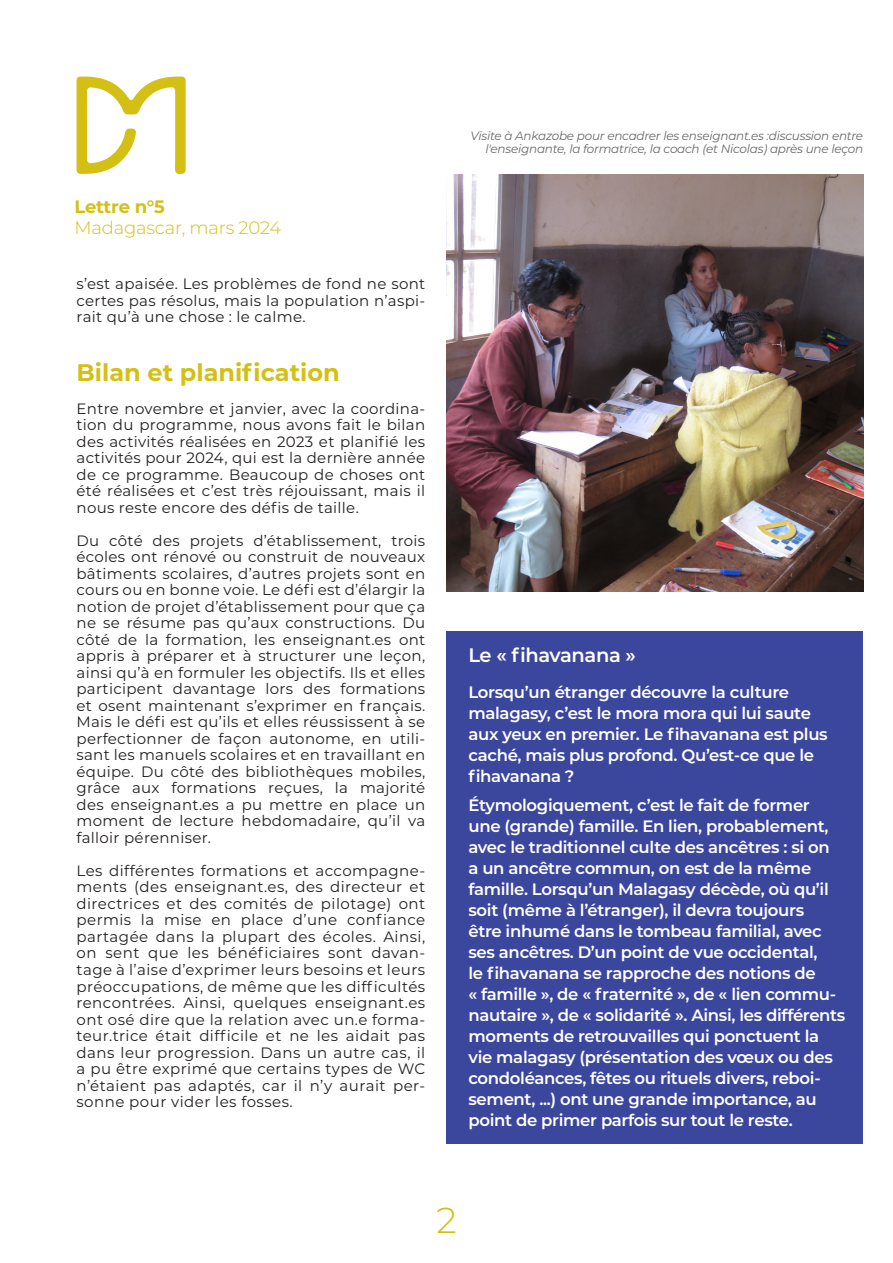
<style>
.page{position:relative;width:893px;height:1263px;background:#fff}
.page>*{position:absolute;margin:0;border:0;box-sizing:border-box;transform-origin:0 0}
.t1{font:300 36px "Montserrat";color:#d4c015}
.Intertitre{font:700 24px "Montserrat";color:#d4c015}
.titre_encadré{font:600 19.5px "Montserrat";letter-spacing:-.02em;color:#fff}
.t2{font:300 18px "Montserrat";letter-spacing:-.01em;color:#d4c015}
.t3{font:700 18px "Montserrat";letter-spacing:-.015em;color:#d4c015}
.Texte_encadré{font:600 16.5px/21px "Montserrat";letter-spacing:-.02em;color:#fff}
.texte{font:15px/16.5px "Montserrat";letter-spacing:.02em;color:#231f20;text-align:justify}
.légendes{font:italic 12px/13.8px "Montserrat";letter-spacing:-.02em;color:#69696c;text-align:right}
</style>
<div class="page">
<img style="left:446px;top:174px;width:417px;height:417px">
<div style="left:446px;top:631px;width:417px;height:513px;background:#3b479d"></div>
<svg style="left:77px;top:77px;width:109px;height:97px"></svg>
<p class="t3" style="left:74px;top:193px;width:92px">Lettre n°5</p>
<p class="t2" style="left:74px;top:215px;width:208px">Madagascar, mars 2024</p>
<p class="texte" style="left:77px;top:275px;width:350px">s’est apaisée. Les problèmes de fond ne sont certes pas résolus, mais la population n’aspi&shy;rait qu’à une chose : le calme.</p>
<p class="Intertitre" style="left:77px;top:355px;width:265px">Bilan et planification</p>
<p class="texte" style="left:77px;top:400px;width:350px">Entre novembre et janvier, avec la coordina&shy;tion du programme, nous avons fait le bilan des activités réalisées en 2023 et planifié les activités pour 2024, qui est la dernière année de ce programme. Beaucoup de choses ont été réalisées et c’est très réjouissant, mais il nous reste encore des défis de taille.</p>
<p class="texte" style="left:77px;top:532px;width:350px">Du côté des projets d’établissement, trois écoles ont rénové ou construit de nouveaux bâtiments scolaires, d’autres projets sont en cours ou en bonne voie. Le défi est d’élargir la notion de projet d’établissement pour que ça ne se résume pas qu’aux constructions. Du côté de la formation, les enseignant.es ont appris à préparer et à structurer une leçon, ainsi qu’à en formuler les objectifs. Ils et elles participent davantage lors des formations et osent maintenant s’exprimer en français.<br>Mais le défi est qu’ils et elles réussissent à se perfectionner de façon autonome, en utili&shy;sant les manuels scolaires et en travaillant en équipe. Du côté des bibliothèques mobiles, grâce aux formations reçues, la majorité des enseignant.es a pu mettre en place un moment de lecture hebdomadaire, qu’il va falloir pérenniser.</p>
<p class="texte" style="left:77px;top:862px;width:350px">Les différentes formations et accompagne&shy;ments (des enseignant.es, des directeur et directrices et des comités de pilotage) ont permis la mise en place d’une confiance partagée dans la plupart des écoles. Ainsi, on sent que les bénéficiaires sont davan&shy;tage à l’aise d’exprimer leurs besoins et leurs préoccupations, de même que les difficultés rencontrées. Ainsi, quelques enseignant.es ont osé dire que la relation avec un.e forma&shy;teur.trice était difficile et ne les aidait pas dans leur progression. Dans un autre cas, il a pu être exprimé que certains types de WC n’étaient pas adaptés, car il n’y aurait per&shy;sonne pour vider les fosses.</p>
<p class="légendes" style="left:471px;top:128px;width:394px">Visite à Ankazobe pour encadrer les enseignant.es :discussion entre l'enseignante, la formatrice, la coach (et Nicolas) après une leçon</p>
<p class="titre_encadré" style="left:468px;top:642px;width:169px">Le « fihavanana »</p>
<p class="Texte_encadré" style="left:468px;top:681px;width:361px">Lorsqu’un étranger découvre la culture malagasy, c’est le mora mora qui lui saute aux yeux en premier. Le fihavanana est plus caché, mais plus profond. Qu’est-ce que le fihavanana ?</p>
<p class="Texte_encadré" style="left:468px;top:794px;width:378px">Étymologiquement, c’est le fait de former une (grande) famille. En lien, probablement, avec le traditionnel culte des ancêtres : si on<br>a un ancêtre commun, on est de la même famille. Lorsqu’un Malagasy décède, où qu’il soit (même à l’étranger), il devra toujours<br>être inhumé dans le tombeau familial, avec ses ancêtres. D’un point de vue occidental,<br>le fihavanana se rapproche des notions de<br>« famille », de « fraternité », de « lien commu&shy;nautaire », de « solidarité ». Ainsi, les différents moments de retrouvailles qui ponctuent la vie malagasy (présentation des vœux ou des condoléances, fêtes ou rituels divers, reboi&shy;sement, ...) ont une grande importance, au point de primer parfois sur tout le reste.</p>
<p class="t1" style="left:436px;top:1196px;width:22px">2</p>
</div>
